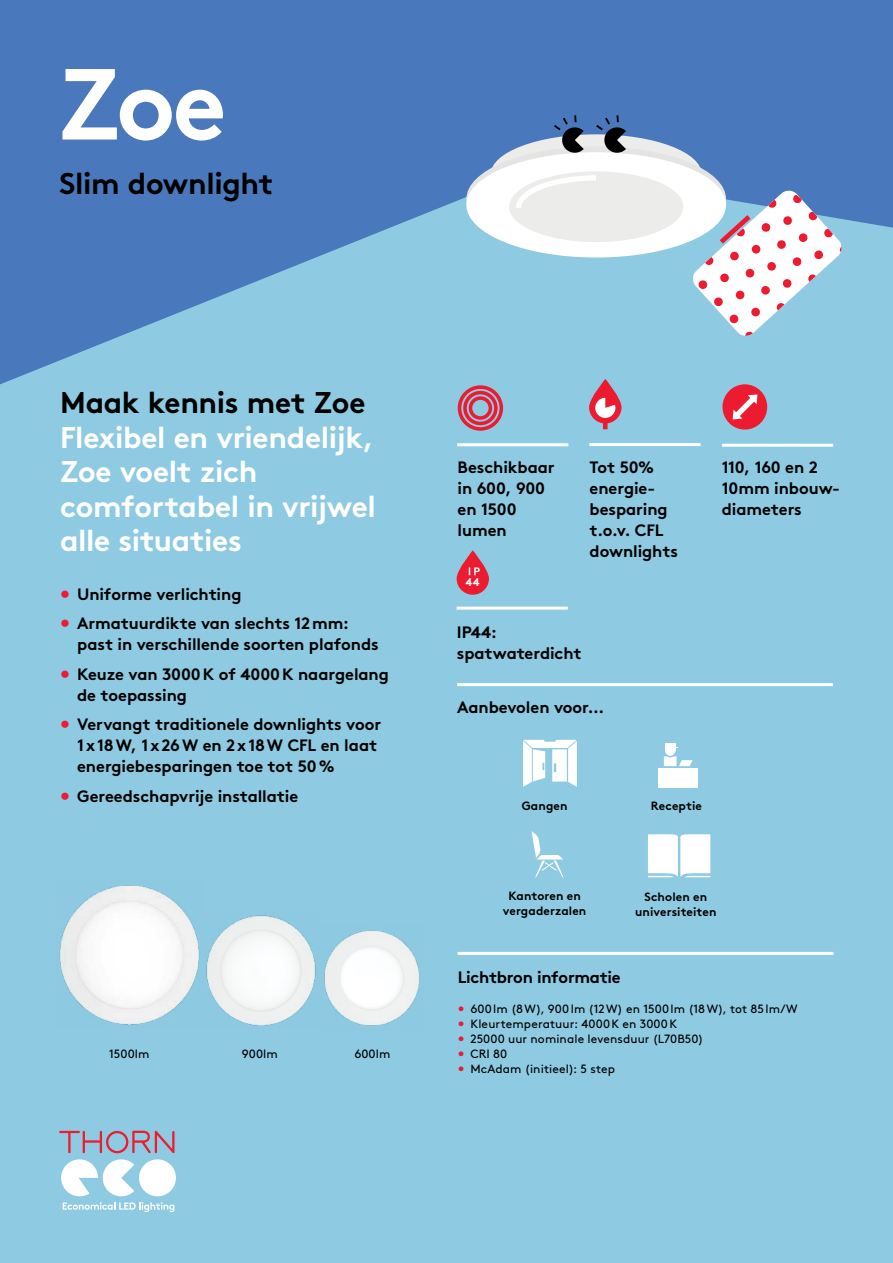
<style>
.page{position:relative;width:893px;height:1263px;background:#8ecbe2}
.page>*{position:absolute;margin:0;border:0;box-sizing:border-box;transform-origin:0 0}
.t1{font:700 100.65px "Brown";color:#fff}
.t2{font:700 30px/34.5px "Brown";letter-spacing:-.015em;color:#fff}
.t3{font:700 30px "Brown";letter-spacing:-.01em;color:#000}
.t4{font:700 16.5px/21px "Brown";letter-spacing:-.005em;color:#000}
.t5{font:12px "Brown";letter-spacing:.01em;color:#000}
.t6{font:700 12px/15px "Brown";letter-spacing:.01em;color:#000;text-align:center}
.t7{font:700 11.25px "Brown";color:#fff}
.s1{color:#ed1b2f}
</style>
<div class="page">
<svg style="left:0;top:0;width:893px;height:384px;fill:#4978bc"></svg>
<svg style="left:692px;top:189px;width:151px;height:148px"></svg>
<div style="left:491px;top:134px;width:211px;height:80px;background:#ececeb;border-radius:50%"></div>
<div style="left:466px;top:146px;width:260px;height:106px;background:#e4e4e4;border-radius:50%"></div>
<div style="left:466px;top:152px;width:260px;height:105px;background:#fff;border-radius:50%"></div>
<div style="left:509px;top:171px;width:174px;height:71px;background:#ececeb;border-radius:50%"></div>
<svg style="left:516px;top:175px;width:80px;height:33px"></svg>
<svg style="left:554px;top:115px;width:30px;height:39px"></svg>
<svg style="left:596px;top:115px;width:30px;height:39px"></svg>
<img style="left:206px;top:915px;width:110px;height:111px">
<img style="left:324px;top:930px;width:96px;height:96px">
<img style="left:59px;top:885px;width:140px;height:140px">
<hr style="left:458px;top:952px;width:375px;height:3px;background:#fff">
<svg style="left:458px;top:385px;width:45px;height:46px"></svg>
<hr style="left:457px;top:443px;width:111px;height:3px;background:#fff">
<hr style="left:457px;top:683px;width:376px;height:3px;background:#fff">
<svg style="left:531px;top:831px;width:32px;height:46px"></svg>
<svg style="left:648px;top:834px;width:62px;height:43px;background:#f3f9fb"></svg>
<svg style="left:523px;top:740px;width:54px;height:47px"></svg>
<div style="left:658px;top:768px;width:40px;height:19px;background:#fff"></div>
<div style="left:665px;top:743px;width:11px;height:5px;background:#fff"></div>
<svg style="left:664px;top:747px;width:28px;height:19px"></svg>
<svg style="left:589px;top:379px;width:33px;height:44px"></svg>
<div style="left:603px;top:419px;width:5px;height:10px;background:#ed1b2f"></div>
<div style="left:595px;top:398px;width:20px;height:20px;background:#fff;border-radius:50%"></div>
<svg style="left:605px;top:392px;width:16px;height:16px"></svg>
<hr style="left:589px;top:443px;width:111px;height:3px;background:#fff">
<div style="left:722px;top:384px;width:45px;height:46px;background:#ed1b2f;border-radius:50%"></div>
<svg style="left:733px;top:394px;width:24px;height:25px"></svg>
<hr style="left:722px;top:444px;width:111px;height:3px;background:#fff">
<svg style="left:457px;top:550px;width:32px;height:45px"></svg>
<svg style="left:469px;top:567px;width:11px;height:8px"></svg>
<hr style="left:457px;top:607px;width:111px;height:3px;background:#fff">
<svg style="left:59px;top:1130px;width:116px;height:82px"></svg>
<h1 class="t1" style="left:58px;top:23px;width:169px">Zoe</h1>
<h2 class="t3" style="left:60px;top:160px;width:215px">Slim downlight</h2>
<h2 class="t3" style="left:60px;top:378px;width:307px">Maak kennis met Zoe</h2>
<h2 class="t2" style="left:60px;top:417px;width:317px">Flexibel en vriendelijk,<br>Zoe voelt zich comfortabel in vrijwel alle situaties</h2>
<p class="t4" style="left:60px;top:581px;width:183px"><span class="s1">•</span> Uniforme verlichting</p>
<p class="t4" style="left:77px;top:611px;width:303px;text-indent:-17px"><span class="s1">•</span> Armatuurdikte van slechts 12mm: past in verschillende soorten plafonds</p>
<p class="t4" style="left:77px;top:661px;width:313px;text-indent:-17px"><span class="s1">•</span> Keuze van 3000K of 4000K naargelang de toepassing</p>
<p class="t4" style="left:77px;top:712px;width:306px;text-indent:-17px"><span class="s1">•</span> Vervangt traditionele downlights voor<br>1x18W, 1x26W en 2x18W CFL en laat energiebesparingen toe tot 50%</p>
<p class="t4" style="left:60px;top:783px;width:240px"><span class="s1">•</span> Gereedschapvrije installatie</p>
<p class="t5" style="left:109px;top:1045px;width:42px">1500lm</p>
<p class="t5" style="left:242px;top:1045px;width:38px">900lm</p>
<p class="t5" style="left:354px;top:1045px;width:38px">600lm</p>
<p class="t4" style="left:458px;top:455px;width:99px">Beschikbaar in 600, 900 en 1500 lumen</p>
<p class="t7" style="left:465px;top:572px;width:16px">44</p>
<p class="t4" style="left:589px;top:455px;width:90px">Tot 50% energie&shy;besparing t.o.v. CFL downlights</p>
<p class="t4" style="left:722px;top:455px;width:120px">110, 160 en 2<br>10mm inbouw&shy;diameters</p>
<p class="t4" style="left:457px;top:620px;width:126px">IP44: spatwaterdicht</p>
<p class="t4" style="left:457px;top:695px;width:148px">Aanbevolen voor...</p>
<p class="t6" style="left:522px;top:797px;width:47px">Gangen</p>
<p class="t6" style="left:651px;top:797px;width:53px">Receptie</p>
<p class="t6" style="left:503px;top:887px;width:85px">Kantoren en vergaderzalen</p>
<p class="t6" style="left:635px;top:888px;width:83px">Scholen en universiteiten</p>
<p class="t4" style="left:458px;top:965px;width:165px">Lichtbron informatie</p>
<p class="t5" style="left:458px;top:1000px;width:341px"><span class="s1">•</span> 600lm (8W), 900lm (12W) en 1500lm (18W), tot 85lm/W</p>
<p class="t5" style="left:458px;top:1015px;width:221px"><span class="s1">•</span> Kleurtemperatuur: 4000K en 3000K</p>
<p class="t5" style="left:458px;top:1030px;width:247px"><span class="s1">•</span> 25000 uur nominale levensduur (L70B50)</p>
<p class="t5" style="left:458px;top:1045px;width:51px"><span class="s1">•</span> CRI 80</p>
<p class="t5" style="left:458px;top:1060px;width:159px"><span class="s1">•</span> McAdam (initieel): 5 step</p>
</div>
